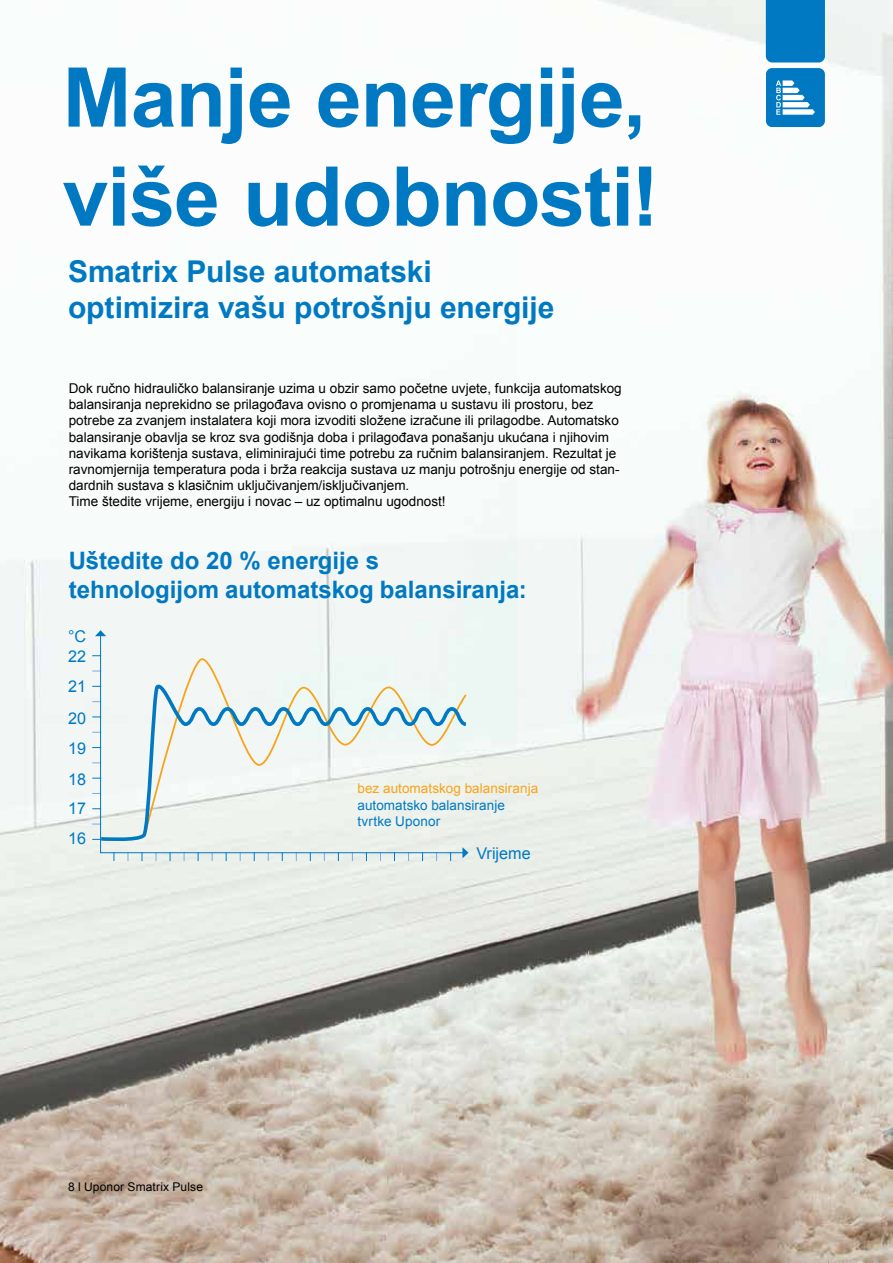
<style>
.page{position:relative;width:893px;height:1263px;background:#fff}
.page>*{position:absolute;margin:0;border:0;box-sizing:border-box;transform-origin:0 0}
.t1{font:700 82.5px/99px "Arial";letter-spacing:-.01em;color:#0079c2}
.t2{font:700 30px/36px "Arial";color:#0079c2}
.t3{font:700 24px/28.8px "Arial";color:#0079c2}
.t4{font:16.2px "Arial";color:#0079c2}
.t5{font:13.5px/16.2px "Arial";color:#000}
.t6{font:13.5px/16.2px "Arial";letter-spacing:.005em;color:#0079c2}
.t7{font:13.5px "Arial";letter-spacing:.005em;color:#f9a31a}
.t8{font:12px "Arial";letter-spacing:.015em;color:#000}
</style>
<div class="page">
<img style="left:0;top:0;width:893px;height:1263px">
<svg style="left:100px;top:634px;width:364px;height:220px"></svg>
<svg style="left:95px;top:630px;width:11px;height:6px"></svg>
<svg style="left:462px;top:847px;width:6px;height:11px"></svg>
<svg style="left:766px;top:0;width:59px;height:127px;background:#228bca"></svg>
<h1 class="t1" style="left:63px;top:51px;width:598px">Manje energije, više udobnosti!</h1>
<h2 class="t2" style="left:68px;top:254px;width:488px">Smatrix Pulse automatski optimizira vašu potrošnju energije</h2>
<p class="t5" style="left:69px;top:380px;width:554px">Dok ručno hidrauličko balansiranje uzima u obzir samo početne uvjete, funkcija automatskog balansiranja neprekidno se prilagođava ovisno o promjenama u sustavu ili prostoru, bez potrebe za zvanjem instalatera koji mora izvoditi složene izračune ili prilagodbe. Automatsko balansiranje obavlja se kroz sva godišnja doba i prilagođava ponašanju ukućana i njihovim navikama korištenja sustava, eliminirajući time potrebu za ručnim balansiranjem. Rezultat je ravnomjernija temperatura poda i brža reakcija sustava uz manju potrošnju energije od stan&shy;dardnih sustava s klasičnim uključivanjem/isključivanjem.<br>Time štedite vrijeme, energiju i novac – uz optimalnu ugodnost!</p>
<h3 class="t3" style="left:69px;top:547px;width:460px">Uštedite do 20 % energije s tehnologijom automatskog balansiranja:</h3>
<p class="t4" style="left:68px;top:626px;width:20px">°C</p>
<p class="t4" style="left:68px;top:646px;width:20px">22</p>
<p class="t4" style="left:68px;top:676px;width:20px">21</p>
<p class="t4" style="left:68px;top:707px;width:20px">20</p>
<p class="t4" style="left:68px;top:737px;width:20px">19</p>
<p class="t4" style="left:68px;top:768px;width:20px">18</p>
<p class="t4" style="left:68px;top:798px;width:20px">17</p>
<p class="t4" style="left:68px;top:828px;width:20px">16</p>
<p class="t8" style="left:68px;top:1179px;width:136px">8 l Uponor Smatrix Pulse</p>
<p class="t7" style="left:357px;top:780px;width:182px">bez automatskog balansiranja</p>
<p class="t6" style="left:357px;top:797px;width:149px">automatsko balansiranje tvrtke Uponor</p>
<p class="t4" style="left:476px;top:842px;width:56px">Vrijeme</p>
</div>
